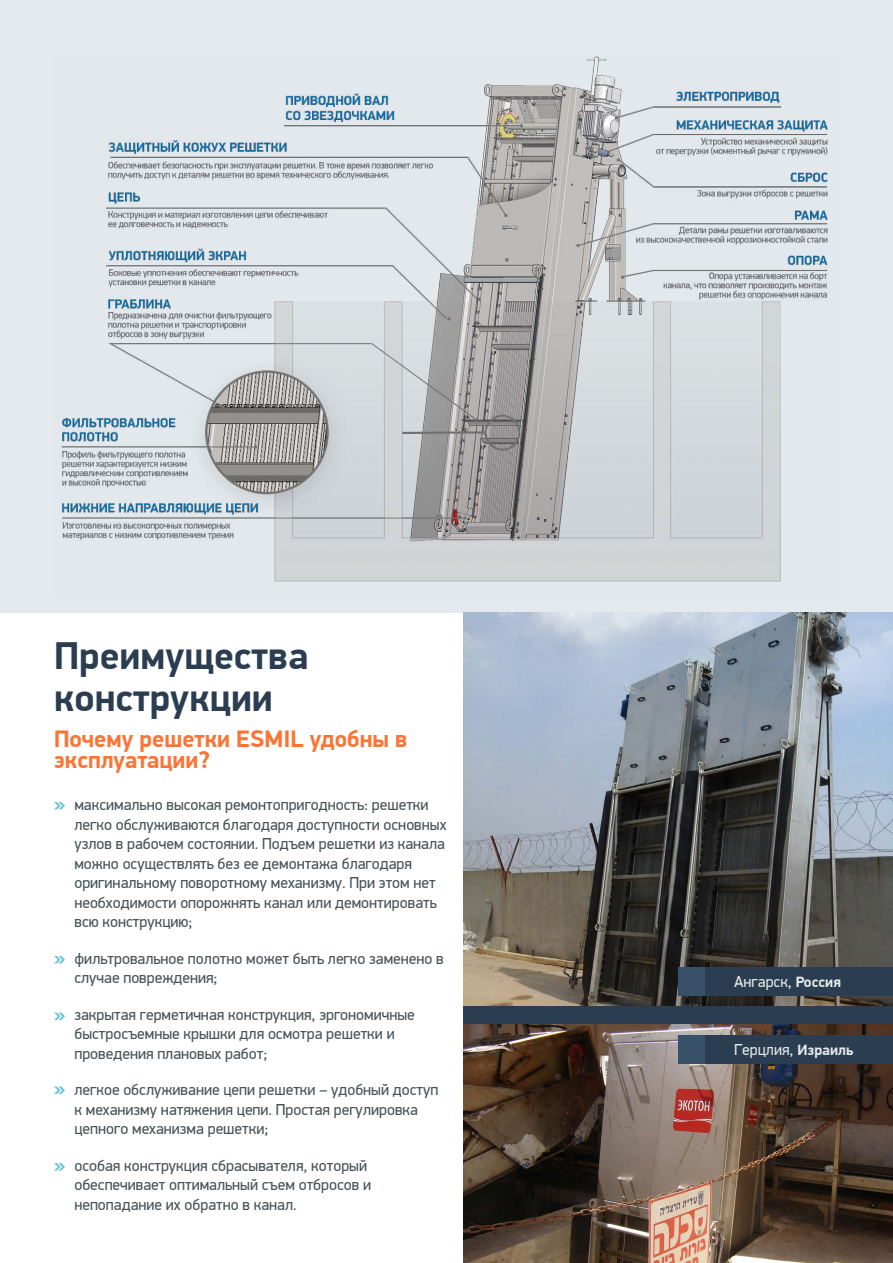
<style>
.page{position:relative;width:893px;height:1263px;background:#fff}
.page>*{position:absolute;margin:0;border:0;box-sizing:border-box;transform-origin:0 0}
.t1{font:700 39px/42px "PF Din Display Pro";color:#2b3d50}
.t2{font:700 24px/21px "PF Din Display Pro";color:#fc7435}
.t3{font:15px/19.5px "PF Din Display Pro";color:#485156}
.t4{font:15px "PF Din Display Pro";color:#e3e9ec}
.s1{font-weight:700}
</style>
<div class="page">
<div style="left:0;top:0;width:893px;height:612px;background:#e3e9ec"></div>
<div style="left:463px;top:612px;width:430px;height:651px;background:#2b3d50"></div>
<svg style="left:54px;top:802px;width:11px;height:7px"></svg>
<svg style="left:54px;top:956px;width:11px;height:7px"></svg>
<svg style="left:54px;top:1012px;width:11px;height:8px"></svg>
<svg style="left:54px;top:1086px;width:11px;height:8px"></svg>
<svg style="left:54px;top:1163px;width:11px;height:7px"></svg>
<img style="left:463px;top:612px;width:430px;height:394px">
<img style="left:463px;top:1025px;width:430px;height:238px">
<div style="left:678px;top:967px;width:215px;height:28px;background:#395069"></div>
<div style="left:705px;top:967px;width:188px;height:28px;background:#2b3d50"></div>
<div style="left:678px;top:1035px;width:215px;height:28px;background:#395069"></div>
<div style="left:705px;top:1035px;width:188px;height:28px;background:#2b3d50"></div>
<img style="left:61px;top:56px;width:767px;height:526px">
<h1 class="t1" style="left:54px;top:636px;width:256px">Преимущества конструкции</h1>
<h2 class="t2" style="left:54px;top:729px;width:355px">Почему решетки ESMIL удобны в эксплуатации?</h2>
<p class="t3" style="left:74px;top:795px;width:374px">максимально высокая ремонтопригодность: решетки легко обслуживаются благодаря доступности основных узлов в рабочем состоянии. Подъем решетки из канала можно осуществлять без ее демонтажа благодаря оригинальному поворотному механизму. При этом нет необходимости опорожнять канал или демонтировать всю конструкцию;</p>
<p class="t3" style="left:74px;top:948px;width:371px">фильтровальное полотно может быть легко заменено в случае повреждения;</p>
<p class="t3" style="left:74px;top:1004px;width:342px">закрытая герметичная конструкция, эргономичные быстросъемные крышки для осмотра решетки и проведения плановых работ;</p>
<p class="t3" style="left:74px;top:1080px;width:366px">легкое обслуживание цепи решетки – удобный доступ к механизму натяжения цепи. Простая регулировка цепного механизма решетки;</p>
<p class="t3" style="left:74px;top:1155px;width:298px">особая конструкция сбрасывателя, который обеспечивает оптимальный съем отбросов и непопадание их обратно в канал.</p>
<p class="t4" style="left:734px;top:972px;width:108px">Ангарск, <span class="s1">Россия</span></p>
<p class="t4" style="left:734px;top:1040px;width:121px">Герцлия, <span class="s1">Израиль</span></p>
</div>
